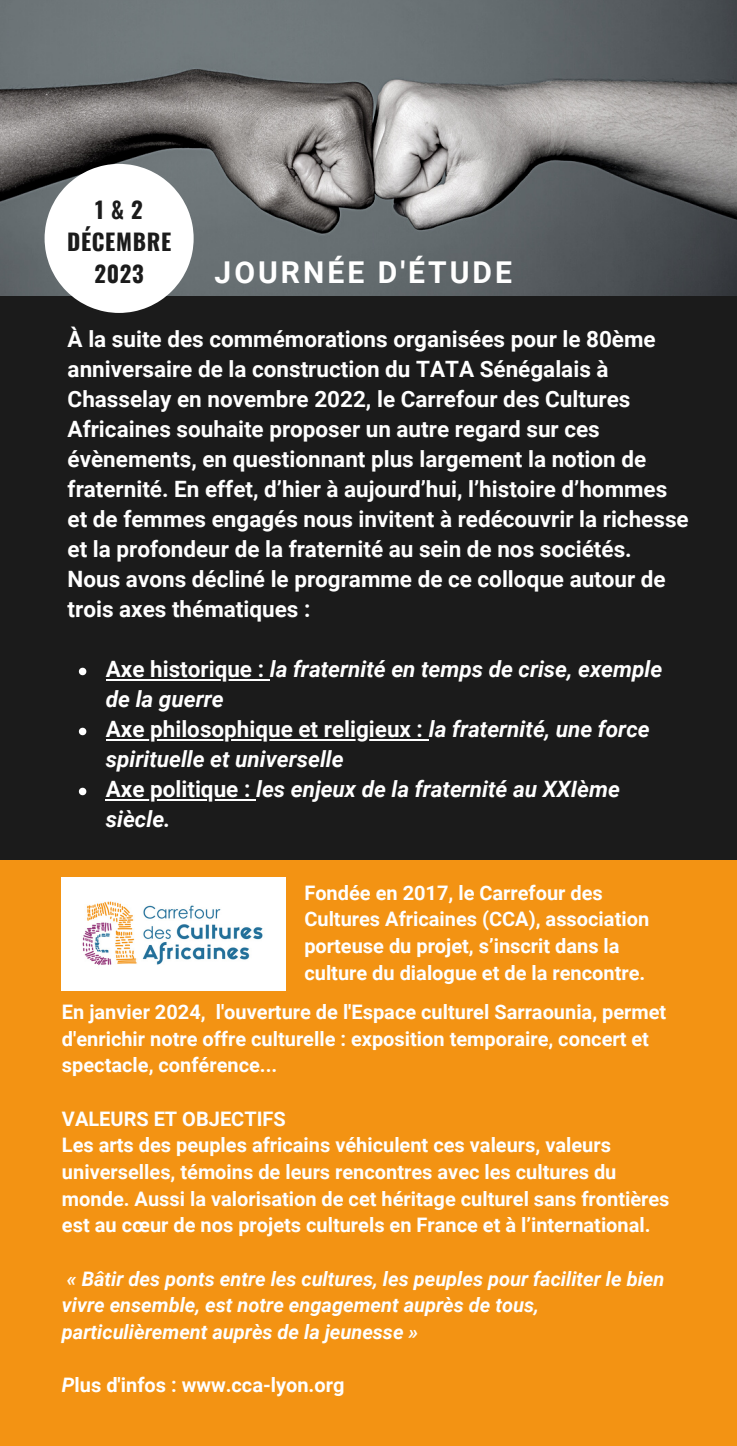
<style>
.page{position:relative;width:737px;height:1446px;background:#fff}
.page>*{position:absolute;margin:0;border:0;box-sizing:border-box;transform-origin:0 0}
.t1{font:700 30px "Roboto";letter-spacing:.1em;color:#fff}
.t2{font:700 22.75px/32.5px "Oswald";letter-spacing:.03em;color:#1b1b1b;text-align:center}
.t3{font:700 22.5px/30px "Roboto";color:#fff}
.t4{font:italic 700 22.5px/30px "Roboto";color:#fff}
.t5{font:700 20px/26.8px "Roboto";color:#fff}
.t6{font:italic 700 20px/26.8px "Roboto";color:#fff}
.s1{font-style:normal}
.s2{font-style:italic}
</style>
<div class="page">
<div style="left:0;top:0;width:737px;height:1445px;background:#f39313"></div>
<img style="left:0;top:0;width:737px;height:296px">
<div style="left:0;top:296px;width:737px;height:563px;background:#1b1b1b"></div>
<svg style="left:45px;top:164px;width:149px;height:149px"></svg>
<svg style="left:79px;top:668px;width:7px;height:7px"></svg>
<hr style="left:106px;top:679px;width:158px;height:2px;background:#fff">
<svg style="left:264px;top:679px;width:6px;height:2px"></svg>
<svg style="left:79px;top:728px;width:7px;height:7px"></svg>
<hr style="left:106px;top:739px;width:317px;height:2px;background:#fff">
<svg style="left:423px;top:739px;width:6px;height:2px"></svg>
<svg style="left:79px;top:788px;width:7px;height:7px"></svg>
<hr style="left:106px;top:799px;width:150px;height:2px;background:#fff">
<img style="left:62px;top:877px;width:223px;height:113px">
<p class="t2" style="left:67px;top:192px;width:106px">1&amp;2<br>DÉCEMBRE<br>2023</p>
<p class="t1" style="left:215px;top:255px;width:299px">JOURNÉE D'ÉTUDE</p>
<p class="t3" style="left:68px;top:324px;width:622px">À la suite des commémorations organisées pour le 80ème anniversaire de la construction du TATA Sénégalais à Chasselay en novembre 2022, le Carrefour des Cultures Africaines souhaite proposer un autre regard sur ces évènements, en questionnant plus largement la notion de fraternité. En effet, d’hier à aujourd’hui, l’histoire d’hommes et de femmes engagés nous invitent à redécouvrir la richesse et la profondeur de la fraternité au sein de nos sociétés.</p>
<p class="t3" style="left:68px;top:564px;width:600px">Nous avons décliné le programme de ce colloque autour de trois axes thématiques :</p>
<p class="t4" style="left:106px;top:654px;width:558px"><span class="s1">Axe historique :</span> la fraternité en temps de crise, exemple de la guerre</p>
<p class="t4" style="left:106px;top:714px;width:545px"><span class="s1">Axe philosophique et religieux :</span> la fraternité, une force spirituelle et universelle</p>
<p class="t4" style="left:106px;top:774px;width:515px"><span class="s1">Axe politique :</span> les enjeux de la fraternité au XXIème siècle.</p>
<p class="t5" style="left:304px;top:879px;width:346px">Fondée en 2017, le Carrefour des Cultures Africaines (CCA), association porteuse du projet, s’inscrit dans la culture du dialogue et de la rencontre.</p>
<p class="t5" style="left:62px;top:998px;width:606px">En janvier 2024, l'ouverture de l'Espace culturel Sarraounia, permet d'enrichir notre offre culturelle : exposition temporaire, concert et spectacle, conférence...</p>
<p class="t5" style="left:62px;top:1105px;width:225px">VALEURS ET OBJECTIFS</p>
<p class="t5" style="left:62px;top:1132px;width:609px">Les arts des peuples africains véhiculent ces valeurs, valeurs universelles, témoins de leurs rencontres avec les cultures du monde. Aussi la valorisation de cet héritage culturel sans frontières est au cœur de nos projets culturels en France et à l’international.</p>
<p class="t6" style="left:62px;top:1265px;width:604px">« Bâtir des ponts entre les cultures, les peuples pour faciliter le bien vivre ensemble, est notre engagement auprès de tous, particulièrement auprès de la jeunesse »</p>
<p class="t5" style="left:62px;top:1372px;width:284px"><span class="s2">P</span>lus d'infos : www.cca-lyon.org</p>
</div>
